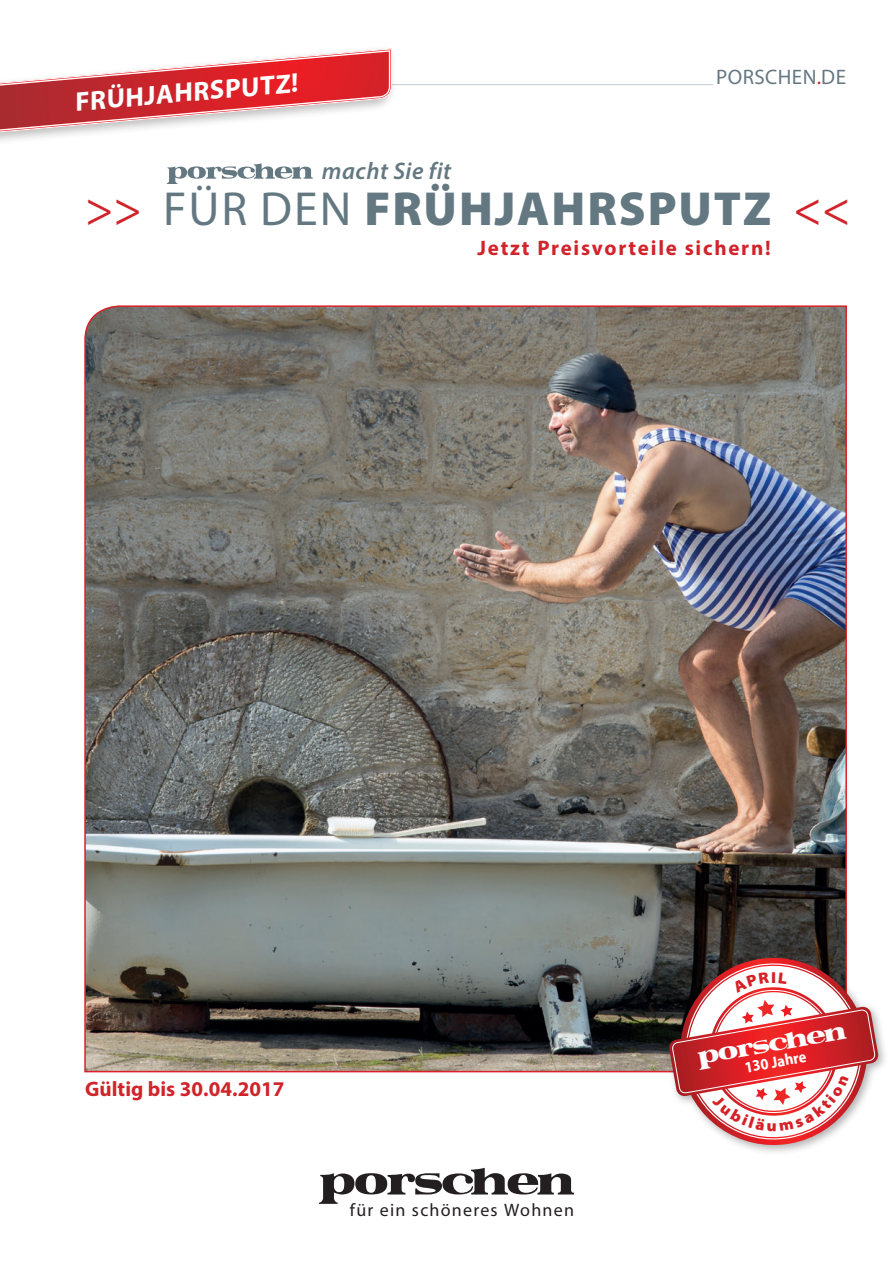
<style>
.page{position:relative;width:893px;height:1263px;background:#fff}
.page>*{position:absolute;margin:0;border:0;box-sizing:border-box;transform-origin:0 0}
.t1{font:900 48px "Myriad Pro";letter-spacing:.04em;color:#647882}
.t2{font:700 27px "Myriad Pro";color:#fff}
.t3{font:italic 600 24px "Myriad Pro";letter-spacing:.02em;color:#647882}
.t4{font:700 21px "Myriad Pro";letter-spacing:.085em;color:#d1232a}
.t5{font:700 21px "Myriad Pro";letter-spacing:.005em;color:#d1232a}
.t6{font:21px "Myriad Pro";letter-spacing:.02em;color:#647882}
.t7{font:18px "Myriad Pro";letter-spacing:.07em;color:#231f20}
.t8{font:700 semi-condensed 15.9px "Myriad Pro";color:#fff}
.t9{font:900 semi-expanded 15.9px "Myriad Pro";color:#d62026}
.s1{color:#d1232a}
.s2{font-weight:400;color:#d1232a}
.s3{font-weight:400}
</style>
<div class="page">
<img style="left:84px;top:305px;width:763px;height:768px">
<div style="left:664px;top:953px;width:225px;height:203px;background:#231f20;opacity:.35"></div>
<svg style="left:319px;top:1168px;width:255px;height:36px"></svg>
<hr style="left:47px;top:84px;width:666px;height:1px;background:#c1ccd3">
<svg style="left:167px;top:163px;width:146px;height:21px"></svg>
<div style="left:0;top:44px;width:397px;height:102px;background:#fff"></div>
<svg style="left:0;top:48px;width:393px;height:87px"></svg>
<svg style="left:668px;top:955px;width:211px;height:197px"></svg>
<p class="t2" style="left:73px;top:84px;width:225px;rotate:-5deg">FRÜHJAHRSPUTZ!</p>
<p class="t3" style="left:322px;top:155px;width:131px">macht Sie fit</p>
<p class="t6" style="left:716px;top:64px;width:131px">PORSCHEN<span class="s1">.</span>DE</p>
<h1 class="t1" style="left:85px;top:182px;width:767px"><span class="s2">&gt;&gt;</span> <span class="s3">FÜR DEN</span> FRÜHJAHRSPUTZ <span class="s2">&lt;&lt;</span></h1>
<p class="t4" style="left:477px;top:234px;width:295px">Jetzt Preisvorteile sichern!</p>
<p class="t9" style="left:771px;top:968px;width:7px">I</p>
<p class="t5" style="left:85px;top:1075px;width:201px">Gültig bis 30.04.2017</p>
<p class="t7" style="left:350px;top:1199px;width:226px">für ein schöneres Wohnen</p>
<p class="t8" style="left:743px;top:1058px;width:64px;rotate:-10deg">130 Jahre</p>
</div>
